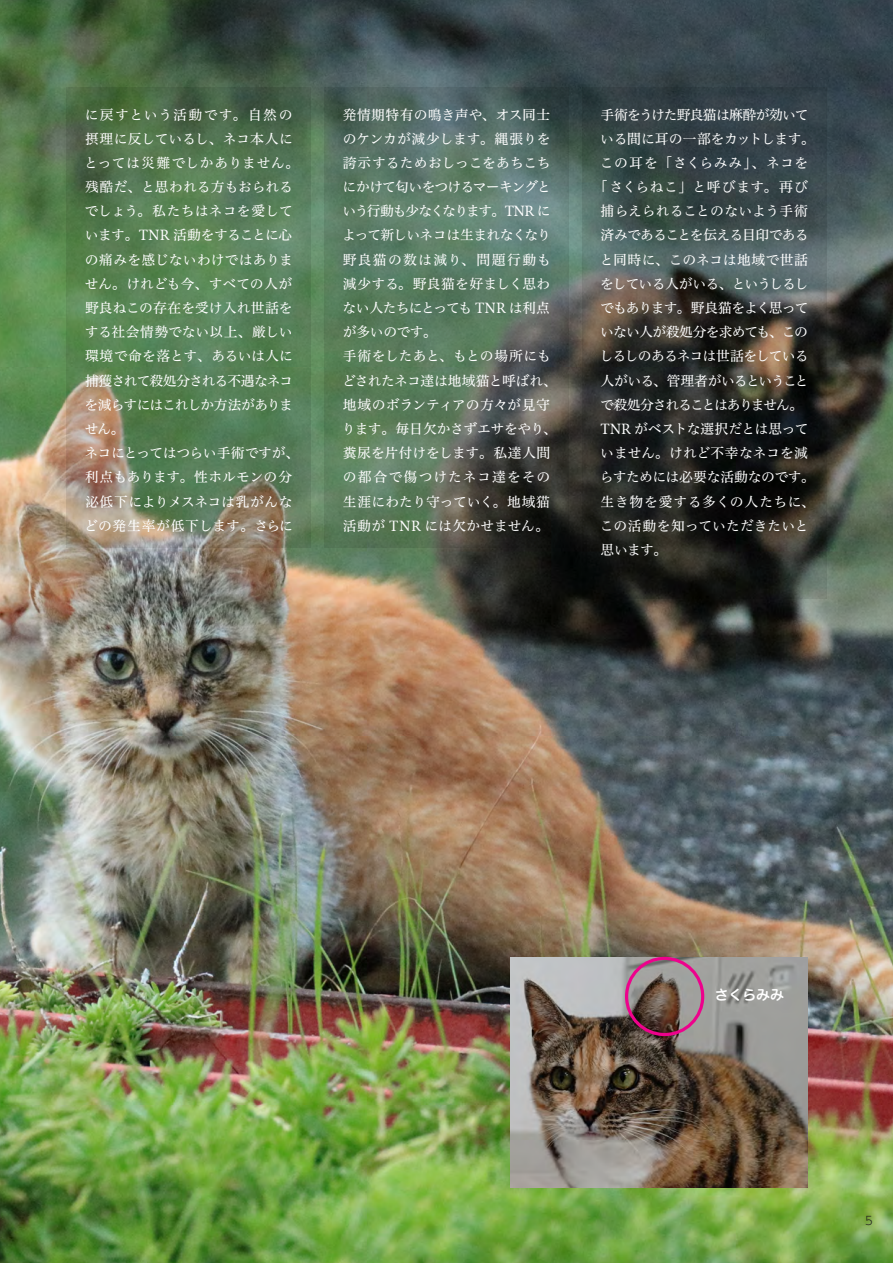
<style>
.page{position:relative;width:893px;height:1263px;background:#fff}
.page>*{position:absolute;margin:0;border:0;box-sizing:border-box;transform-origin:0 0}
.t1{font:13.8px/24.2px "Hiragino UD Serif Std N W4";letter-spacing:-.015em;color:#fff}
.t2{font:13.8px "Hiragino UD Serif Std N W4";letter-spacing:-.055em;color:#fff}
.t3{font:13.8px "Hiragino UD Serif Std N W4";letter-spacing:-.07em;color:#fff}
.t4{font:13.8px "Hiragino UD Serif Std N W4";letter-spacing:-.05em;color:#fff}
.t5{font:13.8px "Hiragino UD Serif Std N W4";letter-spacing:-.08em;color:#fff}
.t6{font:13.8px "Hiragino UD Serif Std N W4";letter-spacing:-.065em;color:#fff}
.t7{font:13.8px "Hiragino UD Serif Std N W4";letter-spacing:-.085em;color:#fff}
.t8{font:13.8px "Hiragino UD Serif Std N W4";letter-spacing:.03em;color:#fff}
.t9{font:13.8px "Hiragino UD Serif Std N W4";letter-spacing:.035em;color:#fff}
.t10{font:13.8px "Hiragino UD Serif Std N W4";letter-spacing:.02em;color:#fff}
.t11{font:13.8px "Hiragino UD Serif Std N W4";letter-spacing:.04em;color:#fff}
.t12{font:13.8px "Hiragino UD Serif Std N W4";letter-spacing:.01em;color:#fff}
.t13{font:13.8px "Hira Maru Std N W6";color:#fff}
.t14{font:300 11.7px "UD Shin Go Pro";color:#231f20}
</style>
<div class="page">
<img style="left:0;top:0;width:893px;height:1263px">
<img style="left:510px;top:957px;width:298px;height:230px">
<div style="left:625px;top:957px;width:79px;height:79px;border:3px solid #ed028c;border-radius:50%"></div>
<svg style="left:66px;top:87px;width:245px;height:460px;background:#607e58"></svg>
<svg style="left:324px;top:87px;width:245px;height:460px;background:#566e5c"></svg>
<svg style="left:582px;top:87px;width:245px;height:511px;background:#323735"></svg>
<p class="t1" style="left:84px;top:101px;width:217px">に戻すという活動です。自然の摂理に反しているし、ネコ本人にとっては災難でしかありません。残酷だ、と思われる方もおられるでしょう。私たちはネコを愛しています。TNR 活動をすることに心の痛みを感じないわけではありません。けれども今、すべての人が野良ねこの存在を受け入れ世話をする社会情勢でない以上、厳しい環境で命を落とす、あるいは人に捕獲されて殺処分される不遇なネコを減らすにはこれしか方法がありません。<br>ネコにとってはつらい手術ですが、利点もあります。性ホルモンの分泌低下によりメスネコは乳がんなどの発生率が低下します。さらに</p>
<p class="t1" style="left:342px;top:101px;width:217px">発情期特有の鳴き声や、オス同士のケンカが減少します。縄張りを誇示するためおしっこをあちこちにかけて匂いをつけるマーキングという行動も少なくなります。TNR によって新しいネコは生まれなくなり野良猫の数は減り、問題行動も減少する。野良猫を好ましく思わない人たちにとっても TNR は利点が多いのです。<br>手術をしたあと、もとの場所にもどされたネコ達は地域猫と呼ばれ、地域のボランティアの方々が見守ります。毎日欠かさずエサをやり、糞尿を片付けをします。私達人間の都合で傷つけたネコ達をその生涯にわたり守っていく。地域猫活動が TNR には欠かせません。</p>
<p class="t4" style="left:601px;top:104px;width:209px">手術をうけた野良猫は麻酔が効いて</p>
<p class="t1" style="left:600px;top:126px;width:216px">いる間に耳の一部をカットします。</p>
<p class="t8" style="left:600px;top:152px;width:210px">この耳を「さくらみみ」、ネコを</p>
<p class="t9" style="left:594px;top:176px;width:216px">「さくらねこ」と呼びます。再び</p>
<p class="t1" style="left:601px;top:198px;width:209px">捕らえられることのないよう手術</p>
<p class="t2" style="left:601px;top:225px;width:209px">済みであることを伝える目印である</p>
<p class="t10" style="left:600px;top:249px;width:210px">と同時に、このネコは地域で世話</p>
<p class="t3" style="left:600px;top:273px;width:210px">をしている人がいる、というしるし</p>
<p class="t5" style="left:600px;top:297px;width:210px">でもあります。野良猫をよく思って</p>
<p class="t2" style="left:600px;top:322px;width:209px">いない人が殺処分を求めても、この</p>
<p class="t6" style="left:600px;top:346px;width:210px">しるしのあるネコは世話をしている</p>
<p class="t3" style="left:601px;top:370px;width:210px">人がいる、管理者がいるということ</p>
<p class="t7" style="left:600px;top:394px;width:205px">で殺処分されることはありません。</p>
<p class="t1" style="left:601px;top:416px;width:209px">TNR がベストな選択だとは思って</p>
<p class="t1" style="left:600px;top:440px;width:209px">いません。けれど不幸なネコを減</p>
<p class="t1" style="left:600px;top:464px;width:216px">らすためには必要な活動なのです。</p>
<p class="t11" style="left:601px;top:491px;width:216px">生き物を愛する多くの人たちに、</p>
<p class="t12" style="left:600px;top:515px;width:210px">この活動を知っていただきたいと</p>
<p class="t1" style="left:601px;top:537px;width:68px">思います。</p>
<p class="t13" style="left:715px;top:984px;width:71px">さくらみみ</p>
<p class="t14" style="left:865px;top:1211px;width:9px">5</p>
</div>
